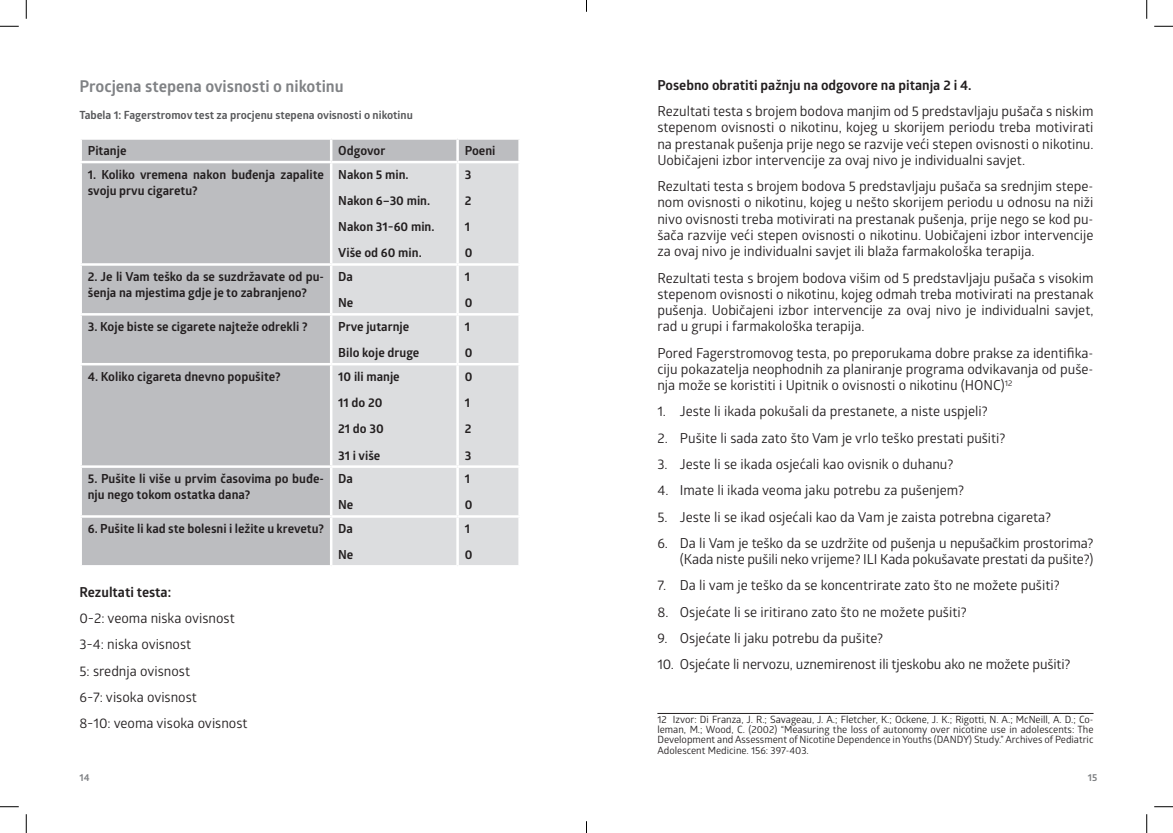
<style>
.page{position:relative;width:1173px;height:833px;background:#fff}
.page>*{position:absolute;margin:0;border:0;box-sizing:border-box;transform-origin:0 0}
.podnaslov_13{font:700 16.25px "Glober";color:#808285}
.BODY_tekst{font:13.75px/16.2px "Glober";color:#231f20;text-align:justify}
.BODY_tekst-2{font:700 13.75px "Glober";color:#231f20}
.BODY_tekst-3{font:700 12.5px/16.2px "Glober";color:#231f20}
.Naslovi_Tabela_i_gra{font:700 11.25px "Glober";color:#57585a}
.FUsNOTE{font:10px/10px "Glober";color:#231f20;text-align:justify}
.t1{font:700 10px "Glober";color:#808285}
</style>
<div class="page">
<div style="left:82px;top:140px;width:436px;height:424px;background:#bcbdc0"></div>
<div style="left:332px;top:163px;width:186px;height:401px;background:#dcdddf"></div>
<hr style="left:330px;top:140px;width:2px;height:21px;background:#fff">
<hr style="left:456px;top:140px;width:3px;height:21px;background:#fff">
<hr style="left:79px;top:161px;width:252px;height:2px;background:#fff">
<hr style="left:331px;top:161px;width:126px;height:2px;background:#fff">
<hr style="left:330px;top:163px;width:2px;height:100px;background:#fff">
<hr style="left:457px;top:161px;width:64px;height:2px;background:#fff">
<hr style="left:456px;top:163px;width:3px;height:100px;background:#fff">
<hr style="left:79px;top:263px;width:252px;height:2px;background:#fff">
<hr style="left:331px;top:263px;width:126px;height:2px;background:#fff">
<hr style="left:330px;top:265px;width:2px;height:48px;background:#fff">
<hr style="left:457px;top:263px;width:64px;height:2px;background:#fff">
<hr style="left:456px;top:265px;width:3px;height:48px;background:#fff">
<hr style="left:79px;top:313px;width:252px;height:2px;background:#fff">
<hr style="left:331px;top:313px;width:126px;height:2px;background:#fff">
<hr style="left:330px;top:315px;width:2px;height:48px;background:#fff">
<hr style="left:457px;top:313px;width:64px;height:2px;background:#fff">
<hr style="left:456px;top:315px;width:3px;height:48px;background:#fff">
<hr style="left:79px;top:363px;width:252px;height:2px;background:#fff">
<hr style="left:331px;top:363px;width:126px;height:2px;background:#fff">
<hr style="left:330px;top:365px;width:2px;height:100px;background:#fff">
<hr style="left:457px;top:363px;width:64px;height:2px;background:#fff">
<hr style="left:456px;top:365px;width:3px;height:100px;background:#fff">
<hr style="left:79px;top:465px;width:252px;height:2px;background:#fff">
<hr style="left:331px;top:465px;width:126px;height:2px;background:#fff">
<hr style="left:330px;top:467px;width:2px;height:48px;background:#fff">
<hr style="left:457px;top:465px;width:64px;height:2px;background:#fff">
<hr style="left:456px;top:467px;width:3px;height:48px;background:#fff">
<hr style="left:79px;top:515px;width:252px;height:2px;background:#fff">
<hr style="left:331px;top:515px;width:126px;height:2px;background:#fff">
<hr style="left:330px;top:517px;width:2px;height:47px;background:#fff">
<hr style="left:457px;top:515px;width:64px;height:2px;background:#fff">
<hr style="left:456px;top:517px;width:3px;height:47px;background:#fff">
<hr style="left:657px;top:712px;width:436px;height:1px;background:#231f20">
<svg style="left:0;top:25px;width:19px;height:2px"></svg>
<svg style="left:1154px;top:25px;width:18px;height:2px"></svg>
<svg style="left:0;top:806px;width:19px;height:1px"></svg>
<svg style="left:1154px;top:806px;width:18px;height:1px"></svg>
<svg style="left:25px;top:0;width:2px;height:19px"></svg>
<svg style="left:25px;top:814px;width:2px;height:18px"></svg>
<svg style="left:1146px;top:0;width:1px;height:19px"></svg>
<svg style="left:1146px;top:814px;width:1px;height:18px"></svg>
<p class="podnaslov_13" style="left:79px;top:74px;width:266px">Procjena stepena ovisnosti o nikotinu</p>
<p class="Naslovi_Tabela_i_gra" style="left:79px;top:107px;width:335px">Tabela 1: Fagerstromov test za procjenu stepena ovisnosti o nikotinu</p>
<p class="BODY_tekst-3" style="left:88px;top:142px;width:40px">Pitanje</p>
<p class="BODY_tekst-3" style="left:338px;top:142px;width:49px">Odgovor</p>
<p class="BODY_tekst-3" style="left:464px;top:142px;width:32px">Poeni</p>
<p class="BODY_tekst-3" style="left:88px;top:166px;width:238px">1. Koliko vremena nakon buđenja zapalite svoju prvu cigaretu?</p>
<p class="BODY_tekst-3" style="left:338px;top:166px;width:72px">Nakon 5 min.</p>
<p class="BODY_tekst-3" style="left:338px;top:192px;width:93px">Nakon 6–30 min.</p>
<p class="BODY_tekst-3" style="left:338px;top:218px;width:98px">Nakon 31−60 min.</p>
<p class="BODY_tekst-3" style="left:338px;top:244px;width:85px">Više od 60 min.</p>
<p class="BODY_tekst-3" style="left:464px;top:166px;width:8px">3</p>
<p class="BODY_tekst-3" style="left:464px;top:192px;width:8px">2</p>
<p class="BODY_tekst-3" style="left:464px;top:218px;width:7px">1</p>
<p class="BODY_tekst-3" style="left:464px;top:244px;width:9px">0</p>
<p class="BODY_tekst-3" style="left:88px;top:268px;width:238px">2. Je li Vam teško da se suzdržavate od pu&shy;šenja na mjestima gdje je to zabranjeno?</p>
<p class="BODY_tekst-3" style="left:338px;top:268px;width:16px">Da</p>
<p class="BODY_tekst-3" style="left:338px;top:294px;width:17px">Ne</p>
<p class="BODY_tekst-3" style="left:464px;top:268px;width:7px">1</p>
<p class="BODY_tekst-3" style="left:464px;top:294px;width:9px">0</p>
<p class="BODY_tekst-3" style="left:88px;top:318px;width:221px">3. Koje biste se cigarete najteže odrekli ?</p>
<p class="BODY_tekst-3" style="left:338px;top:318px;width:72px">Prve jutarnje</p>
<p class="BODY_tekst-3" style="left:338px;top:344px;width:83px">Bilo koje druge</p>
<p class="BODY_tekst-3" style="left:464px;top:318px;width:7px">1</p>
<p class="BODY_tekst-3" style="left:464px;top:344px;width:9px">0</p>
<p class="BODY_tekst-3" style="left:88px;top:367px;width:194px">4. Koliko cigareta dnevno popušite?</p>
<p class="BODY_tekst-3" style="left:338px;top:367px;width:63px">10 ili manje</p>
<p class="BODY_tekst-3" style="left:338px;top:394px;width:46px">11 do 20</p>
<p class="BODY_tekst-3" style="left:338px;top:420px;width:47px">21 do 30</p>
<p class="BODY_tekst-3" style="left:338px;top:446px;width:44px">31 i više</p>
<p class="BODY_tekst-3" style="left:464px;top:367px;width:9px">0</p>
<p class="BODY_tekst-3" style="left:464px;top:394px;width:7px">1</p>
<p class="BODY_tekst-3" style="left:464px;top:420px;width:8px">2</p>
<p class="BODY_tekst-3" style="left:464px;top:446px;width:8px">3</p>
<p class="BODY_tekst-3" style="left:88px;top:470px;width:238px">5. Pušite li više u prvim časovima po buđe&shy;nju nego tokom ostatka dana?</p>
<p class="BODY_tekst-3" style="left:338px;top:470px;width:16px">Da</p>
<p class="BODY_tekst-3" style="left:338px;top:496px;width:17px">Ne</p>
<p class="BODY_tekst-3" style="left:464px;top:470px;width:7px">1</p>
<p class="BODY_tekst-3" style="left:464px;top:496px;width:9px">0</p>
<p class="BODY_tekst-3" style="left:88px;top:520px;width:238px">6. Pušite li kad ste bolesni i ležite u krevetu?</p>
<p class="BODY_tekst-3" style="left:338px;top:520px;width:16px">Da</p>
<p class="BODY_tekst-3" style="left:338px;top:546px;width:17px">Ne</p>
<p class="BODY_tekst-3" style="left:464px;top:520px;width:7px">1</p>
<p class="BODY_tekst-3" style="left:464px;top:546px;width:9px">0</p>
<p class="BODY_tekst-2" style="left:79px;top:582px;width:93px">Rezultati testa:</p>
<p class="BODY_tekst" style="left:79px;top:609px;width:157px">0−2: veoma niska ovisnost</p>
<p class="BODY_tekst" style="left:79px;top:635px;width:113px">3−4: niska ovisnost</p>
<p class="BODY_tekst" style="left:79px;top:661px;width:112px">5: srednja ovisnost</p>
<p class="BODY_tekst" style="left:79px;top:688px;width:119px">6−7: visoka ovisnost</p>
<p class="BODY_tekst" style="left:79px;top:714px;width:170px">8−10: veoma visoka ovisnost</p>
<p class="BODY_tekst-2" style="left:657px;top:75px;width:315px">Posebno obratiti pažnju na odgovore na pitanja 2 i 4.</p>
<p class="BODY_tekst" style="left:657px;top:102px;width:437px">Rezultati testa s brojem bodova manjim od 5 predstavljaju pušača s niskim stepenom ovisnosti o nikotinu, kojeg u skorijem periodu treba motivirati na prestanak pušenja prije nego se razvije veći stepen ovisnosti o nikotinu.<br>Uobičajeni izbor intervencije za ovaj nivo je individualni savjet.</p>
<p class="BODY_tekst" style="left:657px;top:177px;width:437px">Rezultati testa s brojem bodova 5 predstavljaju pušača sa srednjim stepe&shy;nom ovisnosti o nikotinu, kojeg u nešto skorijem periodu u odnosu na niži nivo ovisnosti treba motivirati na prestanak pušenja, prije nego se kod pu&shy;šača razvije veći stepen ovisnosti o nikotinu. Uobičajeni izbor intervencije za ovaj nivo je individualni savjet ili blaža farmakološka terapija.</p>
<p class="BODY_tekst" style="left:657px;top:269px;width:438px">Rezultati testa s brojem bodova višim od 5 predstavljaju pušača s visokim stepenom ovisnosti o nikotinu, kojeg odmah treba motivirati na prestanak pušenja. Uobičajeni izbor intervencije za ovaj nivo je individualni savjet, rad u grupi i farmakološka terapija.</p>
<p class="BODY_tekst" style="left:657px;top:344px;width:437px">Pored Fagerstromovog testa, po preporukama dobre prakse za identifika&shy;ciju pokazatelja neophodnih za planiranje programa odvikavanja od puše&shy;nja može se koristiti i Upitnik o ovisnosti o nikotinu (HONC)<sup>12</sup></p>
<p class="BODY_tekst" style="left:657px;top:402px;width:332px">1. Jeste li ikada pokušali da prestanete, a niste uspjeli?</p>
<p class="BODY_tekst" style="left:657px;top:429px;width:349px">2. Pušite li sada zato što Vam je vrlo teško prestati pušiti?</p>
<p class="BODY_tekst" style="left:657px;top:455px;width:297px">3. Jeste li se ikada osjećali kao ovisnik o duhanu?</p>
<p class="BODY_tekst" style="left:657px;top:481px;width:308px">4. Imate li ikada veoma jaku potrebu za pušenjem?</p>
<p class="BODY_tekst" style="left:657px;top:507px;width:395px">5. Jeste li se ikad osjećali kao da Vam je zaista potrebna cigareta?</p>
<p class="BODY_tekst" style="left:657px;top:534px;width:437px;text-align:right">6. Da li Vam je teško da se uzdržite od pušenja u nepušačkim prostorima? (Kada niste pušili neko vrijeme? ILI Kada pokušavate prestati da pušite?)</p>
<p class="BODY_tekst" style="left:657px;top:576px;width:403px">7. Da li vam je teško da se koncentrirate zato što ne možete pušiti?</p>
<p class="BODY_tekst" style="left:657px;top:602px;width:311px">8. Osjećate li se iritirano zato što ne možete pušiti?</p>
<p class="BODY_tekst" style="left:657px;top:629px;width:227px">9. Osjećate li jaku potrebu da pušite?</p>
<p class="BODY_tekst" style="left:657px;top:655px;width:414px">10. Osjećate li nervozu, uznemirenost ili tjeskobu ako ne možete pušiti?</p>
<p class="FUsNOTE" style="left:657px;top:714px;width:437px">12 Izvor: Di Franza, J. R.; Savageau, J. A.; Fletcher, K.; Ockene, J. K.; Rigotti, N. A.; McNeill, A. D.; Co&shy;leman, M.; Wood, C. (2002) “Measuring the loss of autonomy over nicotine use in adolescents: The Development and Assessment of Nicotine Dependence in Youths (DANDY) Study.” Archives of Pediatric Adolescent Medicine. 156: 397-403.</p>
<p class="t1" style="left:79px;top:770px;width:12px">14</p>
<p class="t1" style="left:1087px;top:770px;width:11px">15</p>
</div>
